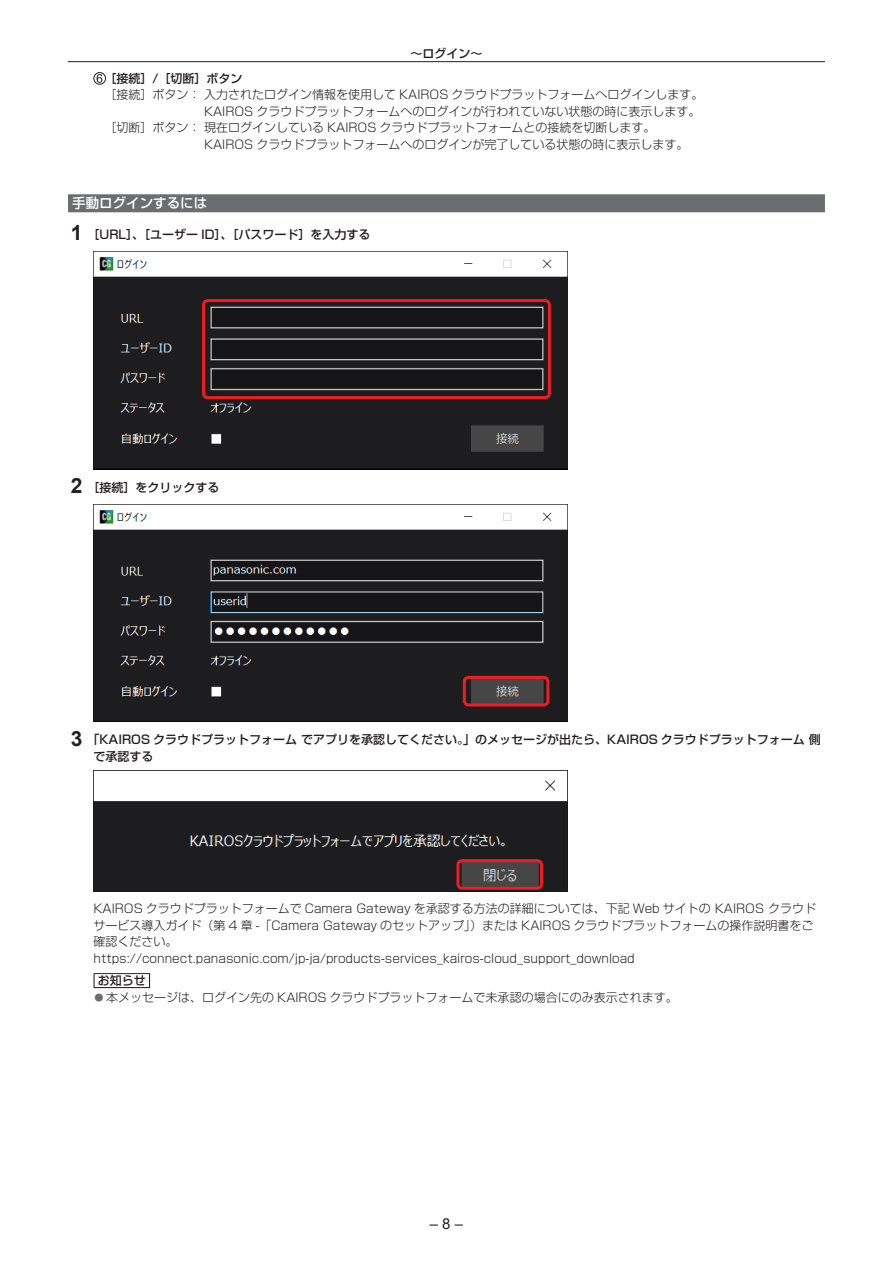
<style>
.page{position:relative;width:893px;height:1263px;background:#fff}
.page>*{position:absolute;margin:0;border:0;box-sizing:border-box;transform-origin:0 0}
.t1{font:15px "Arial";color:#231f20}
.t2{font:500 13.5px "Shin Go Pro";color:#fff}
.t3{font:300 12px/16.5px "Shin Go Pro";color:#231f20}
.t4{font:500 12px/16.5px "Shin Go Pro";color:#231f20}
.s1{font-family:"Arial";font-weight:700;font-size:21px}
.s2{font-size:9px;color:#6c6d70}
</style>
<div class="page">
<hr style="left:68px;top:61px;width:757px;height:1px;background:#231f20">
<div style="left:68px;top:194px;width:757px;height:18px;background:#6c6d70"></div>
<svg style="left:94px;top:73px;width:12px;height:11px"></svg>
<div style="left:94px;top:72px;width:12px;height:13px;border:1px solid #231f20;border-radius:50%"></div>
<svg style="left:97px;top:74px;width:5px;height:9px"></svg>
<img style="left:94px;top:257px;width:473px;height:212px">
<div style="left:202px;top:299px;width:349px;height:100px;border:3px solid #ee1d23;border-radius:4px"></div>
<img style="left:94px;top:510px;width:473px;height:212px">
<div style="left:463px;top:676px;width:86px;height:30px;border:3px solid #ee1d23;border-radius:4px"></div>
<img style="left:94px;top:770px;width:473px;height:121px">
<div style="left:456px;top:859px;width:87px;height:31px;border:3px solid #ee1d23;border-radius:4px"></div>
<svg style="left:94px;top:973px;width:56px;height:15px"></svg>
<div style="left:95px;top:974px;width:54px;height:13px;background:#fff"></div>
<p class="t4" style="left:410px;top:44px;width:73px">～ログイン～</p>
<p class="t4" style="left:105px;top:69px;width:140px">［接続］/［切断］ボタン</p>
<p class="t3" style="left:105px;top:85px;width:600px">［接続］ボタン：入力されたログイン情報を使用して KAIROS クラウドプラットフォームへログインします。</p>
<p class="t3" style="left:204px;top:102px;width:498px">KAIROS クラウドプラットフォームへのログインが行われていない状態の時に表示します。</p>
<p class="t3" style="left:105px;top:118px;width:552px">［切断］ボタン：現在ログインしている KAIROS クラウドプラットフォームとの接続を切断します。</p>
<p class="t3" style="left:204px;top:135px;width:486px">KAIROS クラウドプラットフォームへのログインが完了している状態の時に表示します。</p>
<p class="t2" style="left:72px;top:192px;width:136px">手動ログインするには</p>
<p class="t4" style="left:71px;top:224px;width:301px"><span class="s1">1</span> ［URL］、［ユーザー ID］、［パスワード］を入力する</p>
<p class="t4" style="left:71px;top:477px;width:150px"><span class="s1">2</span> ［接続］をクリックする</p>
<p class="t4" style="left:94px;top:730px;width:729px;text-indent:-23px"><span class="s1">3</span> 「KAIROS クラウドプラットフォームでアプリを承認してください。」のメッセージが出たら、KAIROS クラウドプラットフォーム側で承認する</p>
<p class="t3" style="left:94px;top:899px;width:724px">KAIROS クラウドプラットフォームで Camera Gateway を承認する方法の詳細については、下記 Web サイトの KAIROS クラウドサービス導入ガイド（第 4 章 -「Camera Gateway のセットアップ」）または KAIROS クラウドプラットフォームの操作説明書をご確認ください。<br>https://connect.panasonic.com/jp-ja/products-services_kairos-cloud_support_download</p>
<p class="t4" style="left:98px;top:971px;width:49px">お知らせ</p>
<p class="t3" style="left:95px;top:988px;width:585px"><span class="s2">●</span> 本メッセージは、ログイン先の KAIROS クラウドプラットフォームで未承認の場合にのみ表示されます。</p>
<p class="t1" style="left:430px;top:1213px;width:35px">– 8 –</p>
</div>
